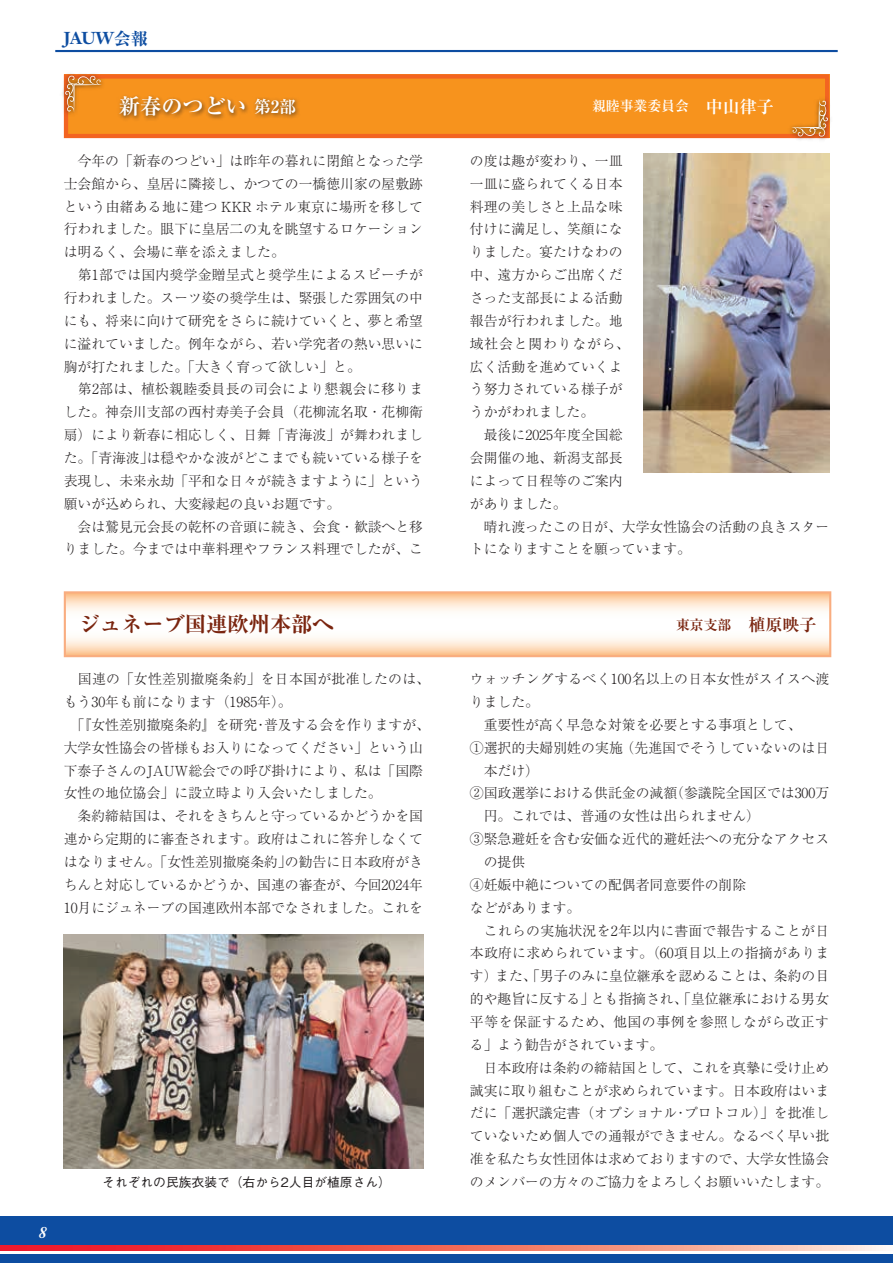
<style>
.page{position:relative;width:893px;height:1263px;background:#fff}
.page>*{position:absolute;margin:0;border:0;box-sizing:border-box;transform-origin:0 0}
.t1{font:700 expanded 21.3px "Ryumin Pro";color:#7a250f}
.t2{font:700 21.3px "Ryumin Pro";color:#fff}
.t3{font:700 16.95px "Ryumin Pro";color:#7a250f}
.t4{font:700 16.95px "Janson Text LT Std";color:#0d4da1}
.t5{font:italic 700 15.9px "Janson Text LT Std";color:#fff}
.t6{font:300 13.8px/22.8px "Ryumin Pro";color:#231f20}
.t7{font:300 13.8px "Ryumin Pro";letter-spacing:.02em;color:#231f20}
.t8{font:300 13.8px "Ryumin Pro";letter-spacing:.025em;color:#231f20}
.t9{font:300 13.8px "Ryumin Pro";letter-spacing:.045em;color:#231f20}
.t10{font:700 13.8px "Ryumin Pro";color:#fff}
.t11{font:500 12.75px "Gothic BBB Pro";color:#231f20}
.s1{font-family:"Ryumin Pro";font-stretch:expanded}
.s2{font-size:16.95px}
.s3{font-size:13.8px}
</style>
<div class="page">
<div style="left:0;top:1216px;width:893px;height:30px;background:#0d4da1"></div>
<svg style="left:0;top:1246px;width:883px;height:4px;background:#f26f66"></svg>
<div style="left:0;top:1254px;width:893px;height:9px;background:#0d4da1"></div>
<hr style="left:55px;top:50px;width:783px;height:2px;background:#0d4da1">
<svg style="left:64px;top:74px;width:765px;height:64px;background:#f68b1d"></svg>
<img style="left:62px;top:74px;width:47px;height:46px">
<svg style="left:65px;top:75px;width:37px;height:38px"></svg>
<img style="left:785px;top:93px;width:46px;height:47px">
<svg style="left:791px;top:99px;width:37px;height:38px"></svg>
<div style="left:117px;top:93px;width:184px;height:28px;background:#231f20;opacity:.75"></div>
<svg style="left:67px;top:594px;width:761px;height:60px"></svg>
<div style="left:64px;top:591px;width:767px;height:66px;border:2px solid #f9ad80"></div>
<img style="left:644px;top:154px;width:185px;height:318px">
<img style="left:64px;top:934px;width:359px;height:234px">
<p class="t4" style="left:64px;top:27px;width:86px">JAUW<span class="s1">会報</span></p>
<h1 class="t2" style="left:119px;top:89px;width:179px">新春のつどい<span class="s2">第2部</span></h1>
<p class="t10" style="left:592px;top:95px;width:183px">親睦事業委員会<span class="s2">　中山律子</span></p>
<p class="t6" style="left:64px;top:148px;width:361px">　今年の「新春のつどい」は昨年の暮れに閉館となった学士会館から、皇居に隣接し、かつての一橋徳川家の屋敷跡という由緒ある地に建つ KKR ホテル東京に場所を移して行われました。眼下に皇居二の丸を眺望するロケーションは明るく、会場に華を添えました。<br>　第1部では国内奨学金贈呈式と奨学生によるスピーチが行われました。スーツ姿の奨学生は、緊張した雰囲気の中にも、将来に向けて研究をさらに続けていくと、夢と希望に溢れていました。例年ながら、若い学究者の熱い思いに胸が打たれました。「大きく育って欲しい」と。<br>　第2部は、植松親睦委員長の司会により懇親会に移りました。神奈川支部の西村寿美子会員（花柳流名取・花柳衛扇）により新春に相応しく、日舞「青海波」が舞われました。「青海波」は穏やかな波がどこまでも続いている様子を表現し、未来永劫「平和な日々が続きますように」という願いが込められ、大変縁起の良いお題です。<br>　会は鷲見元会長の乾杯の音頭に続き、会食・歓談へと移りました。今までは中華料理やフランス料理でしたが、こ</p>
<p class="t6" style="left:470px;top:148px;width:361px">の度は趣が変わり、一皿<br>一皿に盛られてくる日本<br>料理の美しさと上品な味<br>付けに満足し、笑顔にな<br>りました。宴たけなわの<br>中、遠方からご出席くだ<br>さった支部長による活動<br>報告が行われました。地<br>域社会と関わりながら、<br>広く活動を進めていくよ<br>う努力されている様子が<br>うかがわれました。<br>　最後に2025年度全国総<br>会開催の地、新潟支部長<br>によって日程等のご案内<br>がありました。<br>　晴れ渡ったこの日が、大学女性協会の活動の良きスタートになりますことを願っています。</p>
<p class="t5" style="left:38px;top:1223px;width:10px">8</p>
<h1 class="t1" style="left:79px;top:608px;width:257px">ジュネーブ国連欧州本部へ</h1>
<p class="t3" style="left:676px;top:611px;width:142px"><span class="s3">東京支部</span>　植原映子</p>
<p class="t6" style="left:64px;top:666px;width:368px">　国連の「女性差別撤廃条約」を日本国が批准したのは、もう30年も前になります（1985年）。<br>　「『女性差別撤廃条約』を研究・普及する会を作りますが、大学女性協会の皆様もお入りになってください」という山下泰子さんのJAUW総会での呼び掛けにより、私は「国際女性の地位協会」に設立時より入会いたしました。<br>　条約締結国は、それをきちんと守っているかどうかを国連から定期的に審査されます。政府はこれに答弁しなくてはなりません。「女性差別撤廃条約」の勧告に日本政府がきちんと対応しているかどうか、国連の審査が、今回2024年<br>10月にジュネーブの国連欧州本部でなされました。これを</p>
<p class="t7" style="left:470px;top:668px;width:361px">ウォッチングするべく100名以上の日本女性がスイスへ渡</p>
<p class="t6" style="left:470px;top:689px;width:71px">りました。</p>
<p class="t6" style="left:470px;top:712px;width:333px">　重要性が高く早急な対策を必要とする事項として、</p>
<p class="t6" style="left:470px;top:735px;width:361px">①選択的夫婦別姓の実施 （先進国でそうしていないのは日</p>
<p class="t6" style="left:484px;top:758px;width:57px">本だけ）</p>
<p class="t6" style="left:470px;top:781px;width:361px">②国政選挙における供託金の減額（参議院全国区では300万</p>
<p class="t6" style="left:484px;top:804px;width:278px">円。これでは、普通の女性は出られません）</p>
<p class="t6" style="left:470px;top:826px;width:361px">③緊急避妊を含む安価な近代的避妊法への充分なアクセス</p>
<p class="t6" style="left:484px;top:849px;width:43px">の提供</p>
<p class="t6" style="left:470px;top:872px;width:278px">④妊娠中絶についての配偶者同意要件の削除</p>
<p class="t6" style="left:470px;top:895px;width:112px">などがあります。</p>
<p class="t7" style="left:470px;top:919px;width:361px">　これらの実施状況を2年以内に書面で報告することが日</p>
<p class="t8" style="left:470px;top:942px;width:361px">本政府に求められています。（60項目以上の指摘がありま</p>
<p class="t6" style="left:470px;top:964px;width:361px">す）また、「男子のみに皇位継承を認めることは、条約の目</p>
<p class="t6" style="left:470px;top:986px;width:361px">的や趣旨に反する」とも指摘され、「皇位継承における男女</p>
<p class="t9" style="left:470px;top:1011px;width:361px">平等を保証するため、他国の事例を参照しながら改正す</p>
<p class="t6" style="left:470px;top:1032px;width:195px">る」よう勧告がされています。</p>
<p class="t6" style="left:470px;top:1055px;width:361px">　日本政府は条約の締結国として、これを真摯に受け止め</p>
<p class="t6" style="left:470px;top:1078px;width:361px">誠実に取り組むことが求められています。日本政府はいま</p>
<p class="t6" style="left:470px;top:1101px;width:361px">だに「選択議定書（オプショナル・プロトコル）」を批准し</p>
<p class="t6" style="left:470px;top:1124px;width:361px">ていないため個人での通報ができません。なるべく早い批</p>
<p class="t6" style="left:470px;top:1146px;width:361px">准を私たち女性団体は求めておりますので、大学女性協会</p>
<p class="t6" style="left:470px;top:1169px;width:361px">のメンバーの方々のご協力をよろしくお願いいたします。</p>
<p class="t11" style="left:102px;top:1172px;width:290px">それぞれの民族衣装で（右から2人目が植原さん）</p>
</div>
